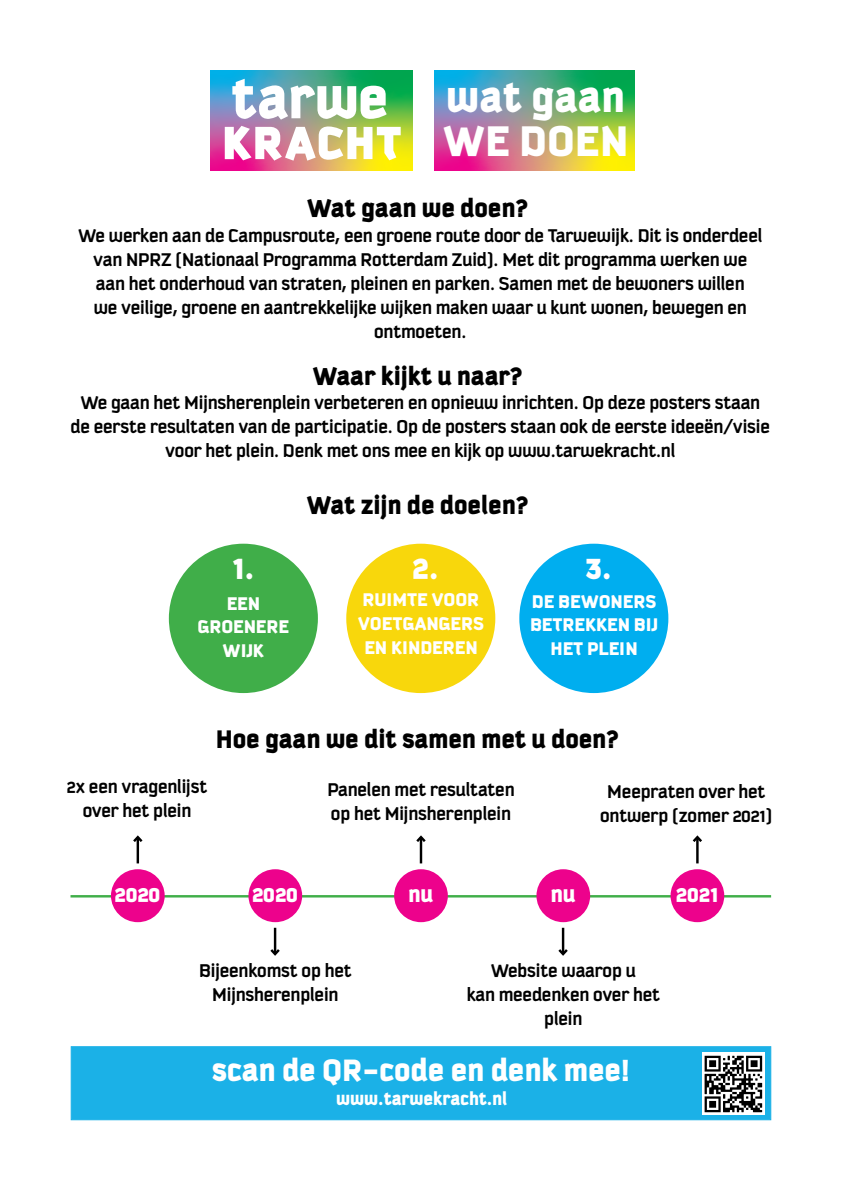
<style>
.page{position:relative;width:842px;height:1191px;background:#fff}
.page>*{position:absolute;margin:0;border:0;box-sizing:border-box;transform-origin:0 0}
.t1{font:900 46.2px "Kautiva Pro";color:#fff}
.t2{font:900 35.7px "Kautiva Pro";color:#fff}
.t3{font:900 33.4px "Kautiva Pro";letter-spacing:-.005em;color:#fff}
.t4{font:900 27.5px "Kautiva Pro";letter-spacing:-.005em;color:#000}
.t5{font:900 24.4px "Kautiva Pro";letter-spacing:-.015em;color:#fff}
.t6{font:700 20px/24px "Kautiva Pro";letter-spacing:-.005em;color:#000;text-align:center}
.t7{font:900 19.85px/23.8px "Kautiva Pro";letter-spacing:-.005em;color:#fff;text-align:center}
.t8{font:900 19.65px "Kautiva Pro";letter-spacing:-.005em;color:#fff}
</style>
<div class="page">
<svg style="left:211px;top:71px;width:201px;height:100px;background:#879a7a"></svg>
<img style="left:232px;top:79px;width:155px;height:41px">
<img style="left:225px;top:126px;width:176px;height:35px">
<img style="left:434px;top:71px;width:200px;height:100px">
<hr style="left:71px;top:895px;width:700px;height:2px;background:#40ae49">
<div style="left:111px;top:869px;width:54px;height:53px;background:#ed028c;border-radius:50%"></div>
<div style="left:248px;top:869px;width:54px;height:53px;background:#ed028c;border-radius:50%"></div>
<div style="left:394px;top:869px;width:54px;height:53px;background:#ed028c;border-radius:50%"></div>
<div style="left:536px;top:869px;width:54px;height:53px;background:#ed028c;border-radius:50%"></div>
<div style="left:670px;top:869px;width:54px;height:53px;background:#ed028c;border-radius:50%"></div>
<hr style="left:274px;top:927px;width:2px;height:27px;background:#000">
<svg style="left:270px;top:946px;width:10px;height:10px"></svg>
<hr style="left:562px;top:927px;width:2px;height:27px;background:#000">
<svg style="left:558px;top:946px;width:10px;height:10px"></svg>
<hr style="left:137px;top:837px;width:2px;height:26px;background:#000">
<svg style="left:133px;top:835px;width:10px;height:9px"></svg>
<hr style="left:420px;top:837px;width:2px;height:26px;background:#000">
<svg style="left:416px;top:835px;width:10px;height:9px"></svg>
<hr style="left:696px;top:837px;width:3px;height:26px;background:#000">
<svg style="left:692px;top:835px;width:10px;height:9px"></svg>
<div style="left:346px;top:543px;width:149px;height:150px;background:#f8d70c;border-radius:50%"></div>
<div style="left:519px;top:543px;width:149px;height:150px;background:#00aeef;border-radius:50%"></div>
<div style="left:169px;top:543px;width:149px;height:150px;background:#40ae49;border-radius:50%"></div>
<div style="left:71px;top:1046px;width:700px;height:74px;background:#1bb1e7;border:1px solid #1bb1e7"></div>
<img style="left:702px;top:1052px;width:63px;height:62px">
<p class="t1" style="left:446px;top:70px;width:180px">wat gaan</p>
<p class="t1" style="left:443px;top:115px;width:187px">WE DOEN</p>
<p class="t4" style="left:307px;top:192px;width:223px">Wat gaan we doen?</p>
<p class="t6" style="left:78px;top:224px;width:686px">We werken aan de Campusroute, een groene route door de Tarwewijk. Dit is onderdeel van NPRZ (Nationaal Programma Rotterdam Zuid). Met dit programma werken we aan het onderhoud van straten, pleinen en parken. Samen met de bewoners willen<br>we veilige, groene en aantrekkelijke wijken maken waar u kunt wonen, bewegen en ontmoeten.</p>
<p class="t4" style="left:312px;top:360px;width:212px">Waar kijkt u naar?</p>
<p class="t6" style="left:71px;top:390px;width:701px">We gaan het Mijnsherenplein verbeteren en opnieuw inrichten. Op deze posters staan de eerste resultaten van de participatie. Op de posters staan ook de eerste ideeën/visie voor het plein. Denk met ons mee en kijk op www.tarwekracht.nl</p>
<p class="t4" style="left:306px;top:489px;width:224px">Wat zijn de doelen?</p>
<p class="t2" style="left:232px;top:547px;width:23px">1.</p>
<p class="t2" style="left:412px;top:547px;width:28px">2.</p>
<p class="t2" style="left:585px;top:547px;width:28px">3.</p>
<p class="t7" style="left:358px;top:587px;width:128px">RUIMTE VOOR<br>VOETGANGERS<br>EN KINDEREN</p>
<p class="t7" style="left:530px;top:589px;width:130px">DE BEWONERS<br>BETREKKEN BIJ<br>HET PLEIN</p>
<p class="t7" style="left:227px;top:591px;width:35px">EEN</p>
<p class="t7" style="left:198px;top:614px;width:93px">GROENERE</p>
<p class="t7" style="left:223px;top:638px;width:43px">WIJK</p>
<p class="t4" style="left:216px;top:723px;width:405px">Hoe gaan we dit samen met u doen?</p>
<p class="t6" style="left:67px;top:774px;width:142px">2x een vragenlijst over het plein</p>
<p class="t6" style="left:327px;top:777px;width:189px;text-align:left">Panelen met resultaten op het Mijnsherenplein</p>
<p class="t6" style="left:600px;top:780px;width:174px">Meepraten over het ontwerp (zomer 2021)</p>
<p class="t5" style="left:115px;top:880px;width:47px">2020</p>
<p class="t5" style="left:252px;top:880px;width:47px">2020</p>
<p class="t5" style="left:408px;top:880px;width:27px">nu</p>
<p class="t5" style="left:550px;top:880px;width:27px">nu</p>
<p class="t5" style="left:676px;top:880px;width:44px">2021</p>
<p class="t6" style="left:199px;top:958px;width:154px">Bijeenkomst op het<br>Mijnsherenplein</p>
<p class="t6" style="left:491px;top:958px;width:146px">Website waarop u</p>
<p class="t6" style="left:467px;top:982px;width:195px">kan meedenken over het plein</p>
<p class="t3" style="left:212px;top:1051px;width:420px">scan de QR-code en denk mee!</p>
<p class="t8" style="left:336px;top:1087px;width:173px">www.tarwekracht.nl</p>
</div>
